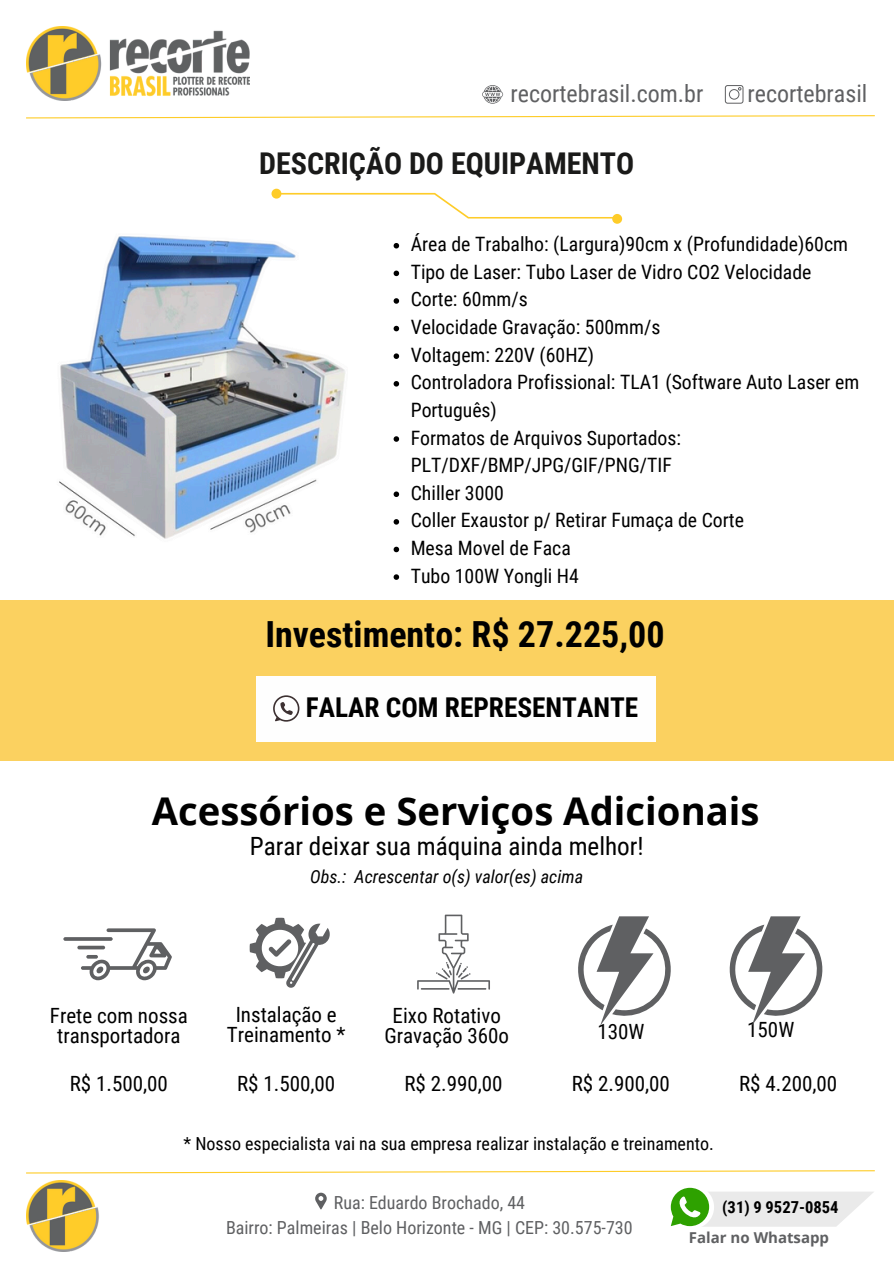
<style>
.page{position:relative;width:894px;height:1264px;background:#fff}
.page>*{position:absolute;margin:0;border:0;box-sizing:border-box;transform-origin:0 0}
.t1{font:700 38.25px "Open Sans";color:#000}
.t2{font:700 36px "Roboto Condensed";color:#000}
.t3{font:700 30px "Roboto Condensed";color:#1a1a19}
.t4{font:700 27.3px "Roboto Condensed";color:#000}
.t5{font:25.2px "Roboto Condensed";color:#000}
.t6{font:24px "Roboto Condensed";color:#5f6062}
.t7{font:21px/20.2px "Roboto Condensed";color:#000;text-align:center}
.t8{font:19.8px/27.6px "Roboto Condensed";color:#000}
.t9{font:18px "Roboto Condensed";color:#5f6062}
.t10{font:18px "Roboto Condensed";color:#000}
.t11{font:italic 18px "Roboto Condensed";color:#000}
.t12{font:700 16.5px "Roboto Condensed";color:#000}
.t13{font:700 15px "Open Sans";color:#5f6062}
</style>
<div class="page">
<img style="left:26px;top:27px;width:223px;height:73px">
<img style="left:26px;top:1180px;width:73px;height:71px">
<svg style="left:26px;top:115px;width:849px;height:4px"></svg>
<svg style="left:26px;top:1170px;width:849px;height:4px"></svg>
<svg style="left:670px;top:1187px;width:204px;height:40px"></svg>
<svg style="left:482px;top:85px;width:21px;height:19px"></svg>
<svg style="left:724px;top:85px;width:19px;height:19px"></svg>
<svg style="left:315px;top:1192px;width:11px;height:17px"></svg>
<img style="left:59px;top:236px;width:286px;height:303px">
<svg style="left:81px;top:928px;width:90px;height:52px"></svg>
<hr style="left:63px;top:937px;width:50px;height:3px;background:#5f6062;border-radius:2px">
<svg style="left:77px;top:945px;width:28px;height:4px"></svg>
<svg style="left:86px;top:954px;width:12px;height:4px"></svg>
<svg style="left:249px;top:917px;width:81px;height:70px"></svg>
<svg style="left:417px;top:914px;width:73px;height:79px"></svg>
<svg style="left:729px;top:916px;width:92px;height:109px"></svg>
<div style="left:0;top:600px;width:893px;height:160px;background:#fbd160"></div>
<svg style="left:578px;top:916px;width:92px;height:109px"></svg>
<div style="left:256px;top:675px;width:399px;height:66px;background:#fefefe"></div>
<svg style="left:273px;top:695px;width:26px;height:26px"></svg>
<svg style="left:393px;top:243px;width:6px;height:5px"></svg>
<svg style="left:393px;top:270px;width:6px;height:6px"></svg>
<svg style="left:393px;top:298px;width:6px;height:6px"></svg>
<svg style="left:393px;top:326px;width:6px;height:5px"></svg>
<svg style="left:393px;top:353px;width:6px;height:6px"></svg>
<svg style="left:393px;top:381px;width:6px;height:5px"></svg>
<svg style="left:393px;top:436px;width:6px;height:6px"></svg>
<svg style="left:393px;top:491px;width:6px;height:6px"></svg>
<svg style="left:393px;top:519px;width:6px;height:5px"></svg>
<svg style="left:393px;top:546px;width:6px;height:6px"></svg>
<svg style="left:393px;top:574px;width:6px;height:6px"></svg>
<svg style="left:271px;top:189px;width:351px;height:34px"></svg>
<p class="t6" style="left:510px;top:79px;width:194px">recortebrasil.com.br</p>
<p class="t6" style="left:747px;top:79px;width:121px">recortebrasil</p>
<p class="t3" style="left:259px;top:146px;width:376px">DESCRIÇÃO DO EQUIPAMENTO</p>
<p class="t8" style="left:410px;top:231px;width:438px">Área de Trabalho: (Largura)90cm x (Profundidade)60cm</p>
<p class="t8" style="left:410px;top:258px;width:402px">Tipo de Laser: Tubo Laser de Vidro CO2 Velocidade</p>
<p class="t8" style="left:410px;top:286px;width:119px">Corte: 60mm/s</p>
<p class="t8" style="left:410px;top:313px;width:251px">Velocidade Gravação: 500mm/s</p>
<p class="t8" style="left:410px;top:341px;width:185px">Voltagem: 220V (60HZ)</p>
<p class="t8" style="left:410px;top:369px;width:450px">Controladora Profissional: TLA1 (Software Auto Laser em<br>Português)</p>
<h1 class="t8" style="left:410px;top:424px;width:272px">Formatos de Arquivos Suportados:<br>PLT/DXF/BMP/JPG/GIF/PNG/TIF</h1>
<h2 class="t8" style="left:410px;top:479px;width:95px">Chiller 3000</h2>
<p class="t8" style="left:410px;top:507px;width:335px">Coller Exaustor p/ Retirar Fumaça de Corte</p>
<h1 class="t8" style="left:410px;top:534px;width:162px">Mesa Movel de Faca</h1>
<h3 class="t8" style="left:410px;top:562px;width:170px">Tubo 100W Yongli H4</h3>
<p class="t2" style="left:265px;top:613px;width:401px">Investimento: R$ 27.225,00</p>
<p class="t4" style="left:306px;top:691px;width:334px">FALAR COM REPRESENTANTE</p>
<p class="t1" style="left:152px;top:784px;width:609px">Acessórios e Serviços Adicionais</p>
<h4 class="t5" style="left:250px;top:831px;width:395px">Parar deixar sua máquina ainda melhor!</h4>
<h4 class="t11" style="left:310px;top:866px;width:274px">Obs.: Acrescentar o(s) valor(es) acima</h4>
<h5 class="t7" style="left:50px;top:1005px;width:139px">Frete com nossa transportadora</h5>
<p class="t7" style="left:70px;top:1073px;width:100px">R$ 1.500,00</p>
<p class="t7" style="left:227px;top:1004px;width:120px">Instalação e<br>Treinamento *</p>
<h5 class="t7" style="left:237px;top:1073px;width:100px">R$ 1.500,00</h5>
<h5 class="t7" style="left:384px;top:1005px;width:126px">Eixo Rotativo<br>Gravação 360o</h5>
<p class="t7" style="left:404px;top:1073px;width:100px">R$ 2.990,00</p>
<h4 class="t7" style="left:571px;top:1073px;width:100px">R$ 2.900,00</h4>
<p class="t7" style="left:739px;top:1073px;width:100px">R$ 4.200,00</p>
<p class="t7" style="left:597px;top:1021px;width:49px">130W</p>
<p class="t7" style="left:747px;top:1020px;width:49px">150W</p>
<h4 class="t10" style="left:183px;top:1133px;width:531px">* Nosso especialista vai na sua empresa realizar instalação e treinamento.</h4>
<h2 class="t9" style="left:334px;top:1192px;width:193px">Rua: Eduardo Brochado, 44</h2>
<p class="t9" style="left:226px;top:1216px;width:408px">Bairro: Palmeiras | Belo Horizonte - MG | CEP: 30.575-730</p>
<h3 class="t12" style="left:722px;top:1197px;width:117px">(31) 9 9527-0854</h3>
<p class="t13" style="left:688px;top:1226px;width:142px">Falar no Whatsapp</p>
</div>
